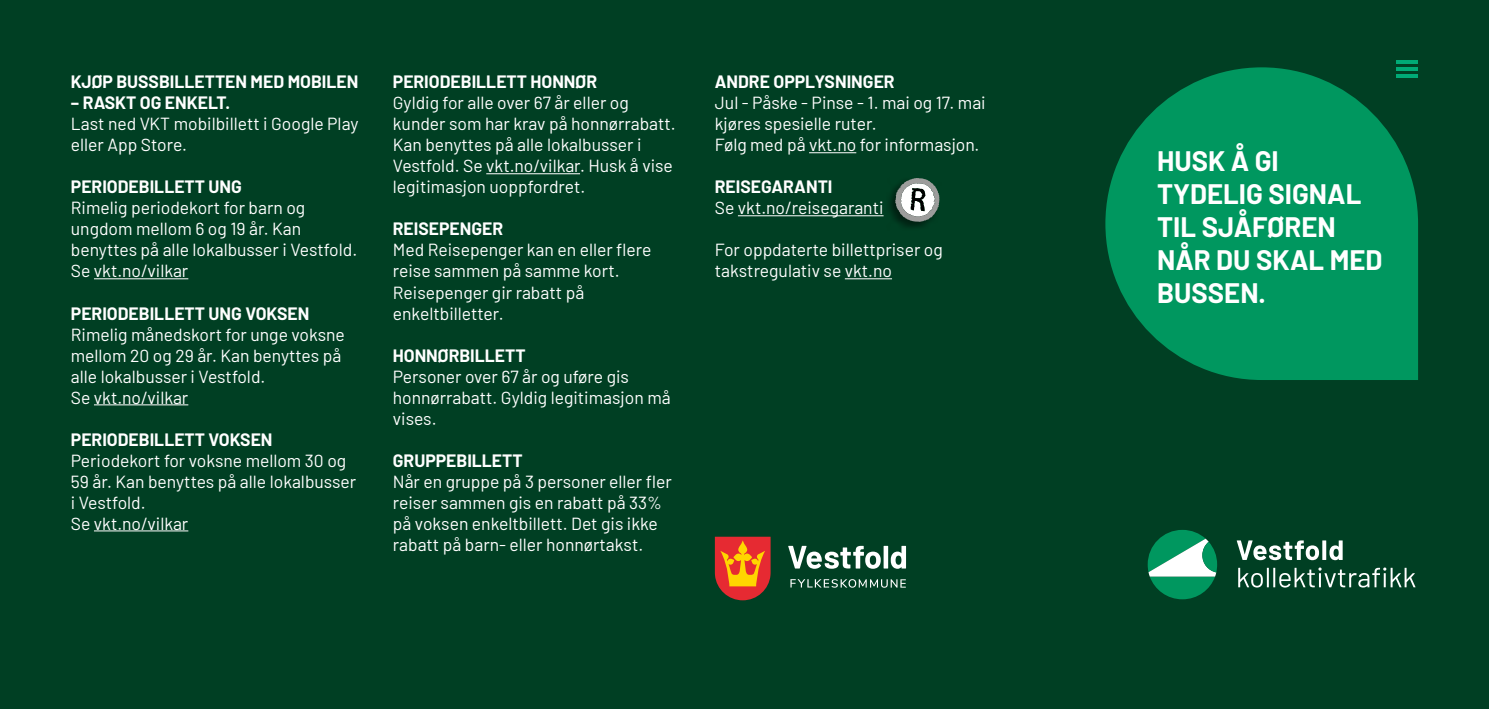
<style>
.page{position:relative;width:1489px;height:709px;background:#fff}
.page>*{position:absolute;margin:0;border:0;box-sizing:border-box;transform-origin:0 0}
.Infotekst_mellom{font:700 27.5px/33px "Barlow";color:#fff}
.Infotekst_brød{font:17.5px/21px "Barlow";color:#fff}
.Infotekst_mellom-2{font:700 17.5px "Barlow";color:#fff}
</style>
<div class="page">
<div style="left:0;top:0;width:1488px;height:709px;background:#003f23"></div>
<hr style="left:94px;top:278px;width:94px;height:1px;background:#fff">
<hr style="left:94px;top:404px;width:94px;height:1px;background:#fff">
<hr style="left:94px;top:530px;width:94px;height:1px;background:#fff">
<hr style="left:486px;top:173px;width:94px;height:1px;background:#fff">
<hr style="left:809px;top:152px;width:47px;height:1px;background:#fff">
<hr style="left:738px;top:215px;width:145px;height:1px;background:#fff">
<hr style="left:844px;top:278px;width:48px;height:1px;background:#fff">
<svg style="left:714px;top:536px;width:56px;height:64px;background:#d15324"></svg>
<svg style="left:788px;top:546px;width:92px;height:23px"></svg>
<div style="left:883px;top:546px;width:5px;height:22px;background:#fff"></div>
<svg style="left:890px;top:546px;width:16px;height:23px"></svg>
<svg style="left:790px;top:579px;width:115px;height:8px"></svg>
<svg style="left:1236px;top:540px;width:106px;height:20px"></svg>
<svg style="left:1238px;top:567px;width:177px;height:20px"></svg>
<svg style="left:1147px;top:530px;width:69px;height:69px"></svg>
<div style="left:886px;top:177px;width:55px;height:53px;background:#000;opacity:.5"></div>
<svg style="left:895px;top:178px;width:44px;height:44px;background:#8b9892"></svg>
<svg style="left:1105px;top:67px;width:312px;height:313px;fill:#00975f"></svg>
<hr style="left:1396px;top:60px;width:21px;height:4px;background:#00aa76">
<hr style="left:1396px;top:67px;width:21px;height:4px;background:#00aa76">
<hr style="left:1396px;top:74px;width:21px;height:4px;background:#00aa76">
<p class="Infotekst_mellom-2" style="left:71px;top:69px;width:289px">KJØP BUSSBILLETTEN MED MOBILEN</p>
<p class="Infotekst_mellom-2" style="left:71px;top:90px;width:161px">– RASKT OG ENKELT.</p>
<p class="Infotekst_brød" style="left:71px;top:112px;width:289px">Last ned VKT mobilbillett i Google Play eller App Store.</p>
<p class="Infotekst_mellom-2" style="left:71px;top:174px;width:172px">PERIODEBILLETT UNG</p>
<p class="Infotekst_brød" style="left:71px;top:196px;width:288px">Rimelig periodekort for barn og ungdom mellom 6 og 19 år. Kan benyttes på alle lokalbusser i Vestfold.<br>Se vkt.no/vilkar</p>
<p class="Infotekst_mellom-2" style="left:71px;top:300px;width:240px">PERIODEBILLETT UNG VOKSEN</p>
<p class="Infotekst_brød" style="left:71px;top:322px;width:275px">Rimelig månedskort for unge voksne mellom 20 og 29 år. Kan benyttes på alle lokalbusser i Vestfold.<br>Se vkt.no/vilkar</p>
<p class="Infotekst_mellom-2" style="left:71px;top:426px;width:203px">PERIODEBILLETT VOKSEN</p>
<p class="Infotekst_brød" style="left:71px;top:448px;width:287px">Periodekort for voksne mellom 30 og<br>59 år. Kan benyttes på alle lokalbusser i Vestfold.<br>Se vkt.no/vilkar</p>
<p class="Infotekst_mellom-2" style="left:393px;top:69px;width:206px">PERIODEBILLETT HONNØR</p>
<p class="Infotekst_brød" style="left:393px;top:91px;width:284px">Gyldig for alle over 67 år eller og kunder som har krav på honnørrabatt.<br>Kan benyttes på alle lokalbusser i Vestfold. Se vkt.no/vilkar. Husk å vise legitimasjon uoppfordret.</p>
<p class="Infotekst_mellom-2" style="left:393px;top:216px;width:112px">REISEPENGER</p>
<p class="Infotekst_brød" style="left:393px;top:238px;width:260px">Med Reisepenger kan en eller flere reise sammen på samme kort.<br>Reisepenger gir rabatt på enkeltbilletter.</p>
<p class="Infotekst_mellom-2" style="left:393px;top:342px;width:134px">HONNØRBILLETT</p>
<p class="Infotekst_brød" style="left:393px;top:364px;width:279px">Personer over 67 år og uføre gis honnørrabatt. Gyldig legitimasjon må vises.</p>
<p class="Infotekst_mellom-2" style="left:393px;top:447px;width:131px">GRUPPEBILLETT</p>
<p class="Infotekst_brød" style="left:393px;top:469px;width:280px">Når en gruppe på 3 personer eller fler reiser sammen gis en rabatt på 33% på voksen enkeltbillett. Det gis ikke rabatt på barn- eller honnørtakst.</p>
<p class="Infotekst_mellom-2" style="left:714px;top:69px;width:181px">ANDRE OPPLYSNINGER</p>
<p class="Infotekst_brød" style="left:714px;top:91px;width:272px">Jul - Påske - Pinse - 1. mai og 17. mai kjøres spesielle ruter.</p>
<p class="Infotekst_brød" style="left:714px;top:133px;width:266px">Følg med på vkt.no for informasjon.</p>
<p class="Infotekst_mellom-2" style="left:714px;top:174px;width:119px">REISEGARANTI</p>
<p class="Infotekst_brød" style="left:714px;top:196px;width:170px">Se vkt.no/reisegaranti</p>
<p class="Infotekst_brød" style="left:714px;top:238px;width:229px">For oppdaterte billettpriser og takstregulativ se vkt.no</p>
<p class="Infotekst_mellom" style="left:1157px;top:143px;width:227px">HUSK Å GI<br>TYDELIG SIGNAL<br>TIL SJÅFØREN<br>NÅR DU SKAL MED<br>BUSSEN.</p>
</div>
